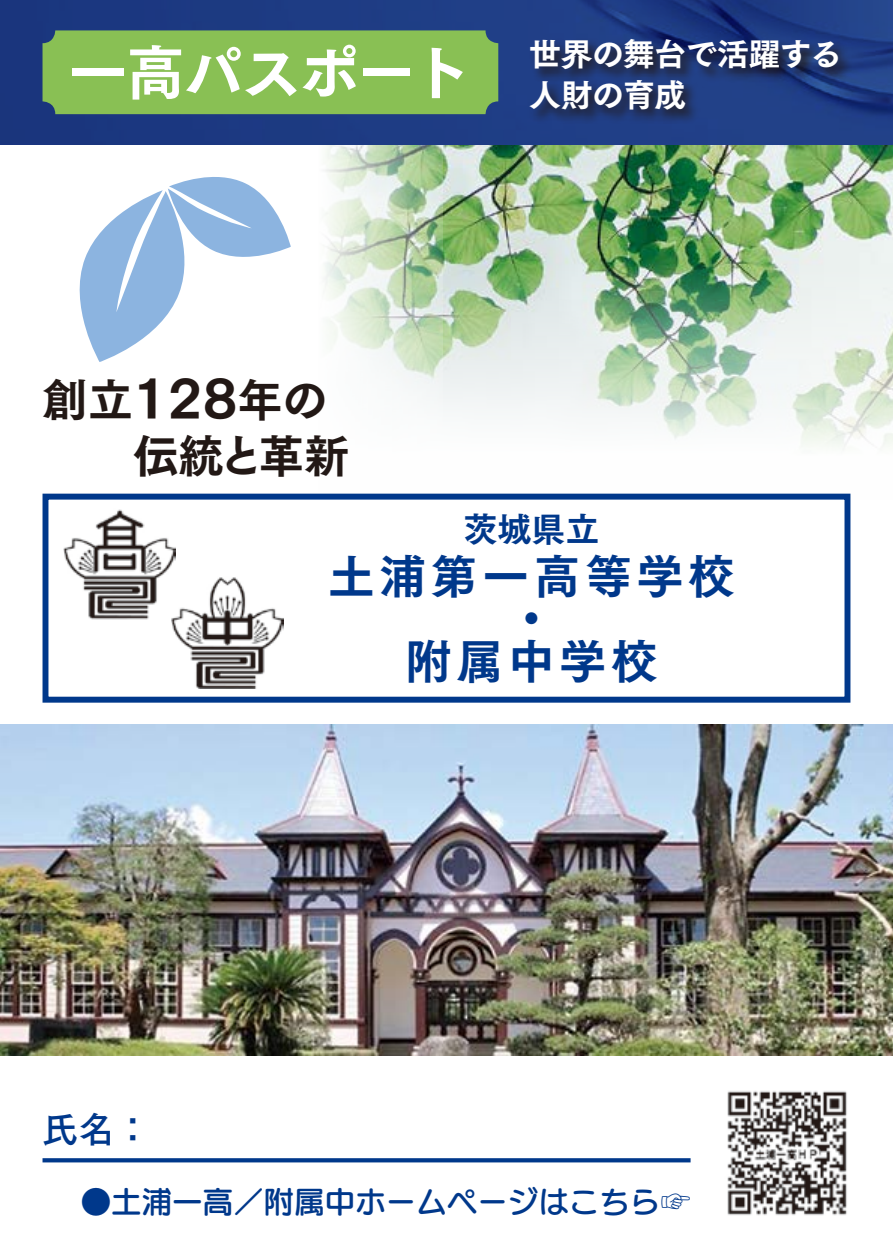
<style>
.page{position:relative;width:893px;height:1259px;background:#fff}
.page>*{position:absolute;margin:0;border:0;box-sizing:border-box;transform-origin:0 0}
.t1{font:59.4px "Tsuku Go Pro E";letter-spacing:-.025em;color:#fff}
.t2{font:46.8px/42.6px "Tsuku Go Pro E";letter-spacing:.1em;color:#00388b;text-align:center}
.t3{font:45.3px/55.5px "Tsuku Go Pro E";letter-spacing:-.005em;color:#221815}
.t4{font:36px "Tsuku Go Pro B";color:#00388b}
.t5{font:33.9px "Tsuku Go Pro E";color:#00388b}
.t6{font:31.8px/40.5px "Tsuku Go Pro E";letter-spacing:-.02em;color:#fff}
.t7{font:29.7px "UD Marugo Large Pr 6 N DB";letter-spacing:.025em;color:#00388b}
.s1{font-size:49.8px}
</style>
<div class="page">
<img style="left:443px;top:145px;width:450px;height:354px">
<svg style="left:325px;top:145px;width:118px;height:260px"></svg>
<img style="left:0;top:724px;width:893px;height:331px">
<img style="left:727px;top:1091px;width:120px;height:125px">
<svg style="left:43px;top:1158px;width:648px;height:4px;background:#0c4190"></svg>
<svg style="left:0;top:0;width:893px;height:145px;background:#1d3b82"></svg>
<div style="left:43px;top:493px;width:807px;height:209px;border:6px solid #00388b"></div>
<img style="left:63px;top:509px;width:112px;height:111px">
<img style="left:171px;top:576px;width:112px;height:112px">
<div style="left:527px;top:36px;width:326px;height:88px;background:#221815;opacity:.9"></div>
<svg style="left:79px;top:177px;width:212px;height:185px"></svg>
<div style="left:43px;top:30px;width:455px;height:84px;background:#89c054;border-radius:13px"></div>
<h1 class="t1" style="left:68px;top:19px;width:404px">一高パスポート</h1>
<p class="t6" style="left:529px;top:31px;width:315px">世界の舞台で活躍する人財の育成</p>
<h3 class="t3" style="left:43px;top:367px;width:308px">創立<span class="s1">128</span>年の　　伝統と革新</h3>
<p class="t4" style="left:43px;top:1098px;width:110px">氏名：</p>
<p class="t5" style="left:463px;top:499px;width:138px">茨城県立</p>
<h2 class="t2" style="left:328px;top:549px;width:408px">土浦第一高等学校・<br>附属中学校</h2>
<p class="t7" style="left:81px;top:1185px;width:611px">●土浦一高／附属中ホームページはこちら☞</p>
</div>
